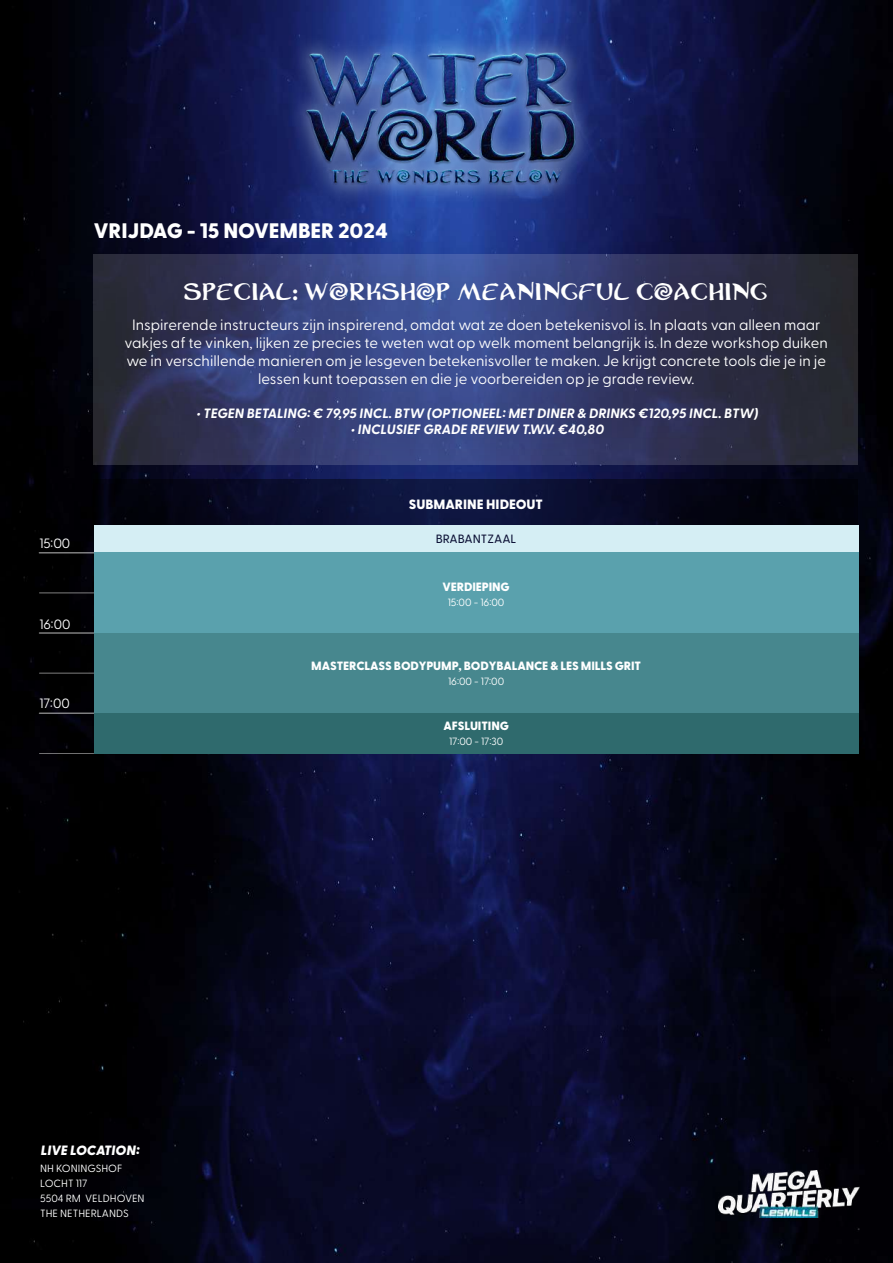
<style>
.page{position:relative;width:893px;height:1263px;background:#fff}
.page>*{position:absolute;margin:0;border:0;box-sizing:border-box;transform-origin:0 0}
.t1{font:21px "Moanas";color:#fff}
.t2{font:800 21px "Greycliff CF";color:#fff}
.t3{font:15px/18px "Greycliff CF";color:#fff;text-align:center}
.t4{font:italic 700 13.5px "Greycliff CF";color:#fff}
.t5{font:800 13.5px "Greycliff CF";color:#fff}
.t6{font:13.5px "Greycliff CF";color:#fff}
.t7{font:italic 800 13.5px "Greycliff CF";color:#fff}
.t8{font:800 12px "Greycliff CF";letter-spacing:-.01em;color:#fff}
.t9{font:500 12px "Greycliff CF";color:#0e1337}
.t10{font:10.5px/15px "Greycliff CF";color:#fff}
.s1{font-family:"Greycliff CF";font-weight:800}
</style>
<div class="page">
<img style="left:0;top:0;width:893px;height:1263px">
<img style="left:263px;top:0;width:367px;height:217px">
<hr style="left:39px;top:753px;width:55px;height:1px;background:#fff">
<hr style="left:39px;top:712px;width:55px;height:2px;background:#fff">
<hr style="left:39px;top:632px;width:55px;height:2px;background:#fff">
<hr style="left:39px;top:552px;width:55px;height:1px;background:#fff">
<hr style="left:39px;top:673px;width:55px;height:1px;background:#fff">
<hr style="left:39px;top:593px;width:55px;height:1px;background:#fff">
<img style="left:718px;top:1170px;width:141px;height:48px">
<div style="left:94px;top:553px;width:765px;height:80px;background:#5aa1ad"></div>
<img style="left:59px;top:217px;width:834px;height:362px">
<div style="left:94px;top:633px;width:765px;height:80px;background:#47878e"></div>
<div style="left:94px;top:713px;width:765px;height:40px;background:#2f6a6d"></div>
<h1 class="t2" style="left:94px;top:214px;width:296px">VRIJDAG - 15 NOVEMBER 2024</h1>
<h1 class="t1" style="left:184px;top:282px;width:586px">SPECIAL<span class="s1">:</span> WORKSHOP MEANINGFUL COACHING</h1>
<p class="t3" style="left:124px;top:314px;width:705px">Inspirerende instructeurs zijn inspirerend, omdat wat ze doen betekenisvol is. In plaats van alleen maar vakjes af te vinken, lijken ze precies te weten wat op welk moment belangrijk is. In deze workshop duiken we in verschillende manieren om je lesgeven betekenisvoller te maken. Je krijgt concrete tools die je in je lessen kunt toepassen en die je voorbereiden op je grade review.</p>
<p class="t4" style="left:196px;top:403px;width:564px">• TEGEN BETALING: € 79,95 INCL. BTW (OPTIONEEL: MET DINER &amp; DRINKS €120,95 INCL. BTW)</p>
<p class="t4" style="left:351px;top:419px;width:255px">• INCLUSIEF GRADE REVIEW T.W.V. €40,80</p>
<p class="t6" style="left:39px;top:533px;width:32px">15:00</p>
<p class="t6" style="left:39px;top:614px;width:33px">16:00</p>
<p class="t6" style="left:39px;top:693px;width:32px">17:00</p>
<p class="t7" style="left:41px;top:1140px;width:100px">LIVE LOCATION:</p>
<p class="t10" style="left:40px;top:1160px;width:106px">NH KONINGSHOF<br>LOCHT 117<br>5504 RM VELDHOVEN<br>THE NETHERLANDS</p>
<p class="t5" style="left:409px;top:494px;width:136px">SUBMARINE HIDEOUT</p>
<p class="t9" style="left:436px;top:530px;width:82px">BRABANTZAAL</p>
<p class="t8" style="left:443px;top:578px;width:69px">VERDIEPING</p>
<p class="t10" style="left:448px;top:594px;width:58px">15:00 - 16:00</p>
<p class="t8" style="left:311px;top:657px;width:331px">MASTERCLASS BODYPUMP, BODYBALANCE &amp; LES MILLS GRIT</p>
<p class="t10" style="left:448px;top:673px;width:58px">16:00 - 17:00</p>
<p class="t8" style="left:444px;top:717px;width:67px">AFSLUITING</p>
<p class="t10" style="left:449px;top:733px;width:56px">17:00 - 17:30</p>
</div>
